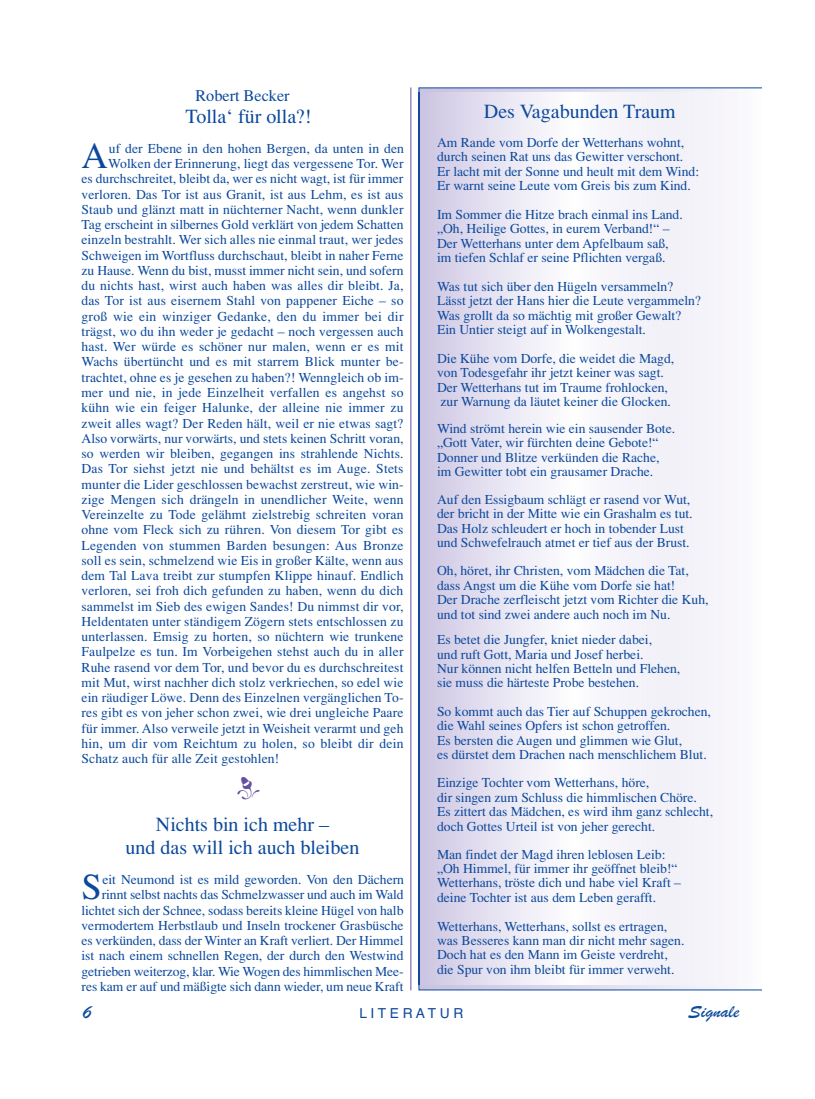
<style>
.page{position:relative;width:815px;height:1099px;background:#fff}
.page>*{position:absolute;margin:0;border:0;box-sizing:border-box;transform-origin:0 0}
.t1{font:36.62px "Times H Roman";color:#0c499c}
.t2{font:32.5px "Type Embellishments One Let Plain";color:#654fa1}
.t3{font:20px/23.8px "Times H Roman";color:#0c499c;text-align:center}
.t4{font:20px "Brush Script";color:#0c499c;scale:1.07 1}
.t5{font:18.75px "Brush Script";color:#0c499c;scale:1.07 1}
.t6{font:16.25px "Times H Roman";color:#0c499c}
.t7{font:13.75px "Helvetica";color:#0c499c}
.t8{font:13.62px/14.4px "Times H Roman";color:#0c499c}
.t9{font:13.62px "Times H Roman";letter-spacing:.02em;color:#0c499c}
</style>
<div class="page">
<hr style="left:411px;top:87px;width:1px;height:903px;background:#654fa1">
<svg style="left:418px;top:87px;width:344px;height:903px"></svg>
<img style="left:418px;top:92px;width:311px;height:892px">
<p class="t6" style="left:195px;top:90px;width:96px">Robert Becker</p>
<h3 class="t3" style="left:186px;top:107px;width:128px">Tolla‘ für olla?!</h3>
<h1 class="t1" style="left:81px;top:143px;width:28px">A</h1>
<p class="t8" style="left:109px;top:142px;width:297px">uf der Ebene in den hohen Bergen, da unten in den</p>
<p class="t8" style="left:108px;top:158px;width:297px">Wolken der Erinnerung, liegt das vergessene Tor. Wer</p>
<p class="t8" style="left:81px;top:173px;width:323px">es durchschreitet, bleibt da, wer es nicht wagt, ist für immer</p>
<p class="t8" style="left:81px;top:188px;width:324px">verloren. Das Tor ist aus Granit, ist aus Lehm, es ist aus</p>
<p class="t8" style="left:81px;top:203px;width:324px">Staub und glänzt matt in nüchterner Nacht, wenn dunkler</p>
<p class="t8" style="left:81px;top:219px;width:324px">Tag erscheint in silbernes Gold verklärt von jedem Schatten</p>
<p class="t8" style="left:81px;top:234px;width:324px">einzeln bestrahlt. Wer sich alles nie einmal traut, wer jedes</p>
<p class="t8" style="left:81px;top:249px;width:323px">Schweigen im Wortfluss durchschaut, bleibt in naher Ferne</p>
<p class="t8" style="left:81px;top:264px;width:324px">zu Hause. Wenn du bist, musst immer nicht sein, und sofern</p>
<p class="t8" style="left:81px;top:280px;width:324px">du nichts hast, wirst auch haben was alles dir bleibt. Ja,</p>
<p class="t8" style="left:81px;top:295px;width:324px">das Tor ist aus eisernem Stahl von pappener Eiche – so</p>
<p class="t9" style="left:81px;top:311px;width:324px">groß wie ein winziger Gedanke, den du immer bei dir</p>
<p class="t8" style="left:81px;top:325px;width:324px">trägst, wo du ihn weder je gedacht – noch vergessen auch</p>
<p class="t8" style="left:81px;top:341px;width:324px">hast. Wer würde es schöner nur malen, wenn er es mit</p>
<p class="t8" style="left:81px;top:356px;width:324px">Wachs übertüncht und es mit starrem Blick munter be-</p>
<p class="t8" style="left:81px;top:371px;width:324px">trachtet, ohne es je gesehen zu haben?! Wenngleich ob im-</p>
<p class="t8" style="left:81px;top:386px;width:324px">mer und nie, in jede Einzelheit verfallen es angehst so</p>
<p class="t8" style="left:81px;top:402px;width:324px">kühn wie ein feiger Halunke, der alleine nie immer zu</p>
<p class="t8" style="left:81px;top:417px;width:324px">zweit alles wagt? Der Reden hält, weil er nie etwas sagt?</p>
<p class="t8" style="left:81px;top:432px;width:324px">Also vorwärts, nur vorwärts, und stets keinen Schritt voran,</p>
<p class="t8" style="left:81px;top:447px;width:324px">so werden wir bleiben, gegangen ins strahlende Nichts.</p>
<p class="t8" style="left:81px;top:463px;width:324px">Das Tor siehst jetzt nie und behältst es im Auge. Stets</p>
<p class="t8" style="left:81px;top:478px;width:324px">munter die Lider geschlossen bewachst zerstreut, wie win-</p>
<p class="t8" style="left:81px;top:493px;width:324px">zige Mengen sich drängeln in unendlicher Weite, wenn</p>
<p class="t8" style="left:81px;top:508px;width:324px">Vereinzelte zu Tode gelähmt zielstrebig schreiten voran</p>
<p class="t8" style="left:81px;top:524px;width:324px">ohne vom Fleck sich zu rühren. Von diesem Tor gibt es</p>
<p class="t8" style="left:81px;top:539px;width:324px">Legenden von stummen Barden besungen: Aus Bronze</p>
<p class="t8" style="left:81px;top:554px;width:324px">soll es sein, schmelzend wie Eis in großer Kälte, wenn aus</p>
<p class="t8" style="left:81px;top:569px;width:324px">dem Tal Lava treibt zur stumpfen Klippe hinauf. Endlich</p>
<p class="t8" style="left:81px;top:585px;width:323px">verloren, sei froh dich gefunden zu haben, wenn du dich</p>
<p class="t8" style="left:81px;top:600px;width:324px">sammelst im Sieb des ewigen Sandes! Du nimmst dir vor,</p>
<p class="t8" style="left:81px;top:615px;width:324px">Heldentaten unter ständigem Zögern stets entschlossen zu</p>
<p class="t8" style="left:81px;top:630px;width:324px">unterlassen. Emsig zu horten, so nüchtern wie trunkene</p>
<p class="t8" style="left:81px;top:646px;width:324px">Faulpelze es tun. Im Vorbeigehen stehst auch du in aller</p>
<p class="t8" style="left:81px;top:661px;width:323px">Ruhe rasend vor dem Tor, und bevor du es durchschreitest</p>
<p class="t8" style="left:81px;top:676px;width:324px">mit Mut, wirst nachher dich stolz verkriechen, so edel wie</p>
<p class="t8" style="left:81px;top:691px;width:324px">ein räudiger Löwe. Denn des Einzelnen vergänglichen To-</p>
<p class="t8" style="left:81px;top:707px;width:323px">res gibt es von jeher schon zwei, wie drei ungleiche Paare</p>
<p class="t8" style="left:81px;top:722px;width:324px">für immer. Also verweile jetzt in Weisheit verarmt und geh</p>
<p class="t8" style="left:81px;top:737px;width:324px">hin, um dir vom Reichtum zu holen, so bleibt dir dein</p>
<p class="t8" style="left:81px;top:752px;width:199px">Schatz auch für alle Zeit gestohlen!</p>
<h2 class="t2" style="left:236px;top:769px;width:27px">o</h2>
<h3 class="t3" style="left:126px;top:814px;width:235px">Nichts bin ich mehr –<br>und das will ich auch bleiben</h3>
<h1 class="t1" style="left:81px;top:874px;width:22px">S</h1>
<p class="t8" style="left:81px;top:873px;width:324px;line-height:15.2px;text-align:right">eit Neumond ist es mild geworden. Von den Dächern rinnt selbst nachts das Schmelzwasser und auch im Wald lichtet sich der Schnee, sodass bereits kleine Hügel von halb vermodertem Herbstlaub und Inseln trockener Grasbüsche es verkünden, dass der Winter an Kraft verliert. Der Himmel ist nach einem schnellen Regen, der durch den Westwind getrieben weiterzog, klar. Wie Wogen des himmlischen Mee&shy;res kam er auf und mäßigte sich dann wieder, um neue Kraft</p>
<h3 class="t3" style="left:484px;top:102px;width:193px">Des Vagabunden Traum</h3>
<p class="t8" style="left:437px;top:137px;width:264px">Am Rande vom Dorfe der Wetterhans wohnt, durch seinen Rat uns das Gewitter verschont.<br>Er lacht mit der Sonne und heult mit dem Wind:<br>Er warnt seine Leute vom Greis bis zum Kind.</p>
<p class="t8" style="left:437px;top:208px;width:247px">Im Sommer die Hitze brach einmal ins Land. „Oh, Heilige Gottes, in eurem Verband!“ – Der Wetterhans unter dem Apfelbaum saß, im tiefen Schlaf er seine Pflichten vergaß.</p>
<p class="t8" style="left:437px;top:280px;width:266px">Was tut sich über den Hügeln versammeln?<br>Lässt jetzt der Hans hier die Leute vergammeln?<br>Was grollt da so mächtig mit großer Gewalt?<br>Ein Untier steigt auf in Wolkengestalt.</p>
<p class="t8" style="left:437px;top:352px;width:239px">Die Kühe vom Dorfe, die weidet die Magd, von Todesgefahr ihr jetzt keiner was sagt.<br>Der Wetterhans tut im Traume frohlocken, zur Warnung da läutet keiner die Glocken.</p>
<p class="t8" style="left:437px;top:422px;width:240px">Wind strömt herein wie ein sausender Bote. „Gott Vater, wir fürchten deine Gebote!“ Donner und Blitze verkünden die Rache, im Gewitter tobt ein grausamer Drache.</p>
<p class="t8" style="left:437px;top:493px;width:257px">Auf den Essigbaum schlägt er rasend vor Wut, der bricht in der Mitte wie ein Grashalm es tut.<br>Das Holz schleudert er hoch in tobender Lust und Schwefelrauch atmet er tief aus der Brust.</p>
<p class="t8" style="left:437px;top:565px;width:273px">Oh, höret, ihr Christen, vom Mädchen die Tat, dass Angst um die Kühe vom Dorfe sie hat!<br>Der Drache zerfleischt jetzt vom Richter die Kuh, und tot sind zwei andere auch noch im Nu.</p>
<p class="t8" style="left:437px;top:633px;width:245px">Es betet die Jungfer, kniet nieder dabei,<br>und ruft Gott, Maria und Josef herbei.<br>Nur können nicht helfen Betteln und Flehen, sie muss die härteste Probe bestehen.</p>
<p class="t8" style="left:437px;top:705px;width:275px">So kommt auch das Tier auf Schuppen gekrochen, die Wahl seines Opfers ist schon getroffen.<br>Es bersten die Augen und glimmen wie Glut,<br>es dürstet dem Drachen nach menschlichem Blut.</p>
<p class="t8" style="left:437px;top:777px;width:278px">Einzige Tochter vom Wetterhans, höre,<br>dir singen zum Schluss die himmlischen Chöre.<br>Es zittert das Mädchen, es wird ihm ganz schlecht, doch Gottes Urteil ist von jeher gerecht.</p>
<p class="t8" style="left:437px;top:848px;width:245px">Man findet der Magd ihren leblosen Leib: „Oh Himmel, für immer ihr geöffnet bleib!“ Wetterhans, tröste dich und habe viel Kraft – deine Tochter ist aus dem Leben gerafft.</p>
<p class="t8" style="left:437px;top:920px;width:249px">Wetterhans, Wetterhans, sollst es ertragen, was Besseres kann man dir nicht mehr sagen.<br>Doch hat es den Mann im Geiste verdreht, die Spur von ihm bleibt für immer verweht.</p>
<h3 class="t4" style="left:83px;top:999px;width:10px">6</h3>
<p class="t7" style="left:360px;top:1007px;width:105px">L I T E R A T U R</p>
<h3 class="t5" style="left:688px;top:999px;width:49px">Signale</h3>
</div>
